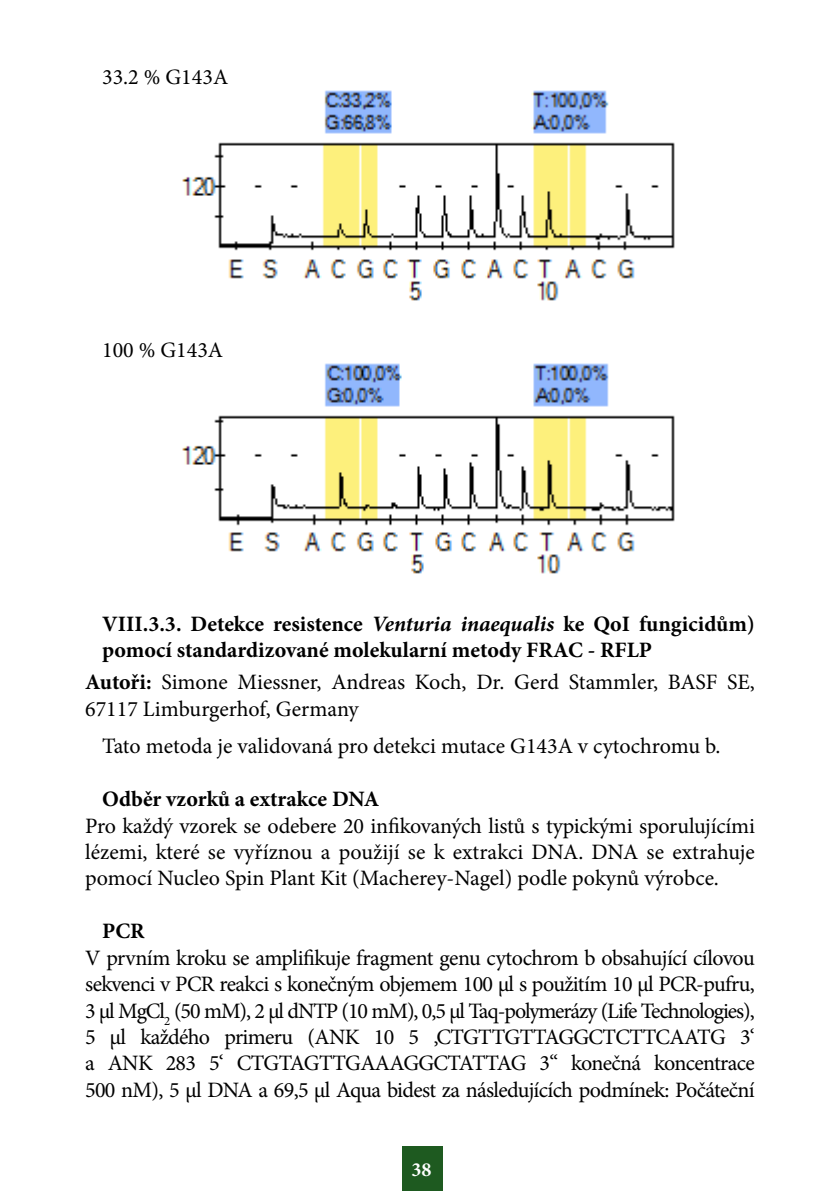
<style>
.page{position:relative;width:840px;height:1191px;background:#fff}
.page>*{position:absolute;margin:0;border:0;box-sizing:border-box;transform-origin:0 0}
.t1{font:22px/26.4px "Minion Pro";letter-spacing:-.005em;color:#000;text-align:justify}
.t2{font:700 22px/26.4px "Minion Pro";color:#000}
.t3{font:700 20px "Minion Pro";color:#fff}
.s1{font-style:italic}
.s2{font-weight:700}
</style>
<div class="page">
<div style="left:402px;top:1145px;width:40px;height:46px;background:#1e5a20"></div>
<img style="left:182px;top:90px;width:493px;height:211px">
<img style="left:182px;top:363px;width:493px;height:211px">
<p class="t1" style="left:102px;top:64px;width:127px">33.2 % G143A</p>
<p class="t1" style="left:102px;top:337px;width:122px">100 % G143A</p>
<p class="t2" style="left:102px;top:610px;width:653px">VIII.3.3. Detekce resistence <span class="s1">Venturia inaequalis</span> ke QoI fungicidům) pomocí standardizované molekularní metody FRAC - RFLP</p>
<p class="t1" style="left:85px;top:669px;width:670px"><span class="s2">Autoři:</span> Simone Miessner, Andreas Koch, Dr. Gerd Stammler, BASF SE,<br>67117 Limburgerhof, Germany</p>
<p class="t1" style="left:102px;top:733px;width:619px">Tato metoda je validovaná pro detekci mutace G143A v cytochromu b.</p>
<p class="t2" style="left:102px;top:785px;width:263px">Odběr vzorků a extrakce DNA</p>
<p class="t1" style="left:85px;top:812px;width:671px">Pro každý vzorek se odebere 20 infikovaných listů s typickými sporulujícími lézemi, které se vyříznou a použijí se k extrakci DNA. DNA se extrahuje pomocí Nucleo Spin Plant Kit (Macherey-Nagel) podle pokynů výrobce.</p>
<p class="t2" style="left:102px;top:917px;width:44px">PCR</p>
<p class="t1" style="left:85px;top:944px;width:671px">V prvním kroku se amplifikuje fragment genu cytochrom b obsahující cílovou sekvenci v PCR reakci s konečným objemem 100 µl s použitím 10 µl PCR-pufru, 3 µl MgCl<sub>2</sub> (50 mM), 2 µl dNTP (10 mM), 0,5 µl Taq-polymerázy (Life Technologies), 5 µl každého primeru (ANK 10 5 ‚CTGTTGTTAGGCTCTTCAATG 3‘ a ANK 283 5‘ CTGTAGTTGAAAGGCTATTAG 3“ konečná koncentrace 500 nM), 5 µl DNA a 69,5 µl Aqua bidest za následujících podmínek: Počáteční</p>
<p class="t3" style="left:411px;top:1155px;width:21px">38</p>
</div>
